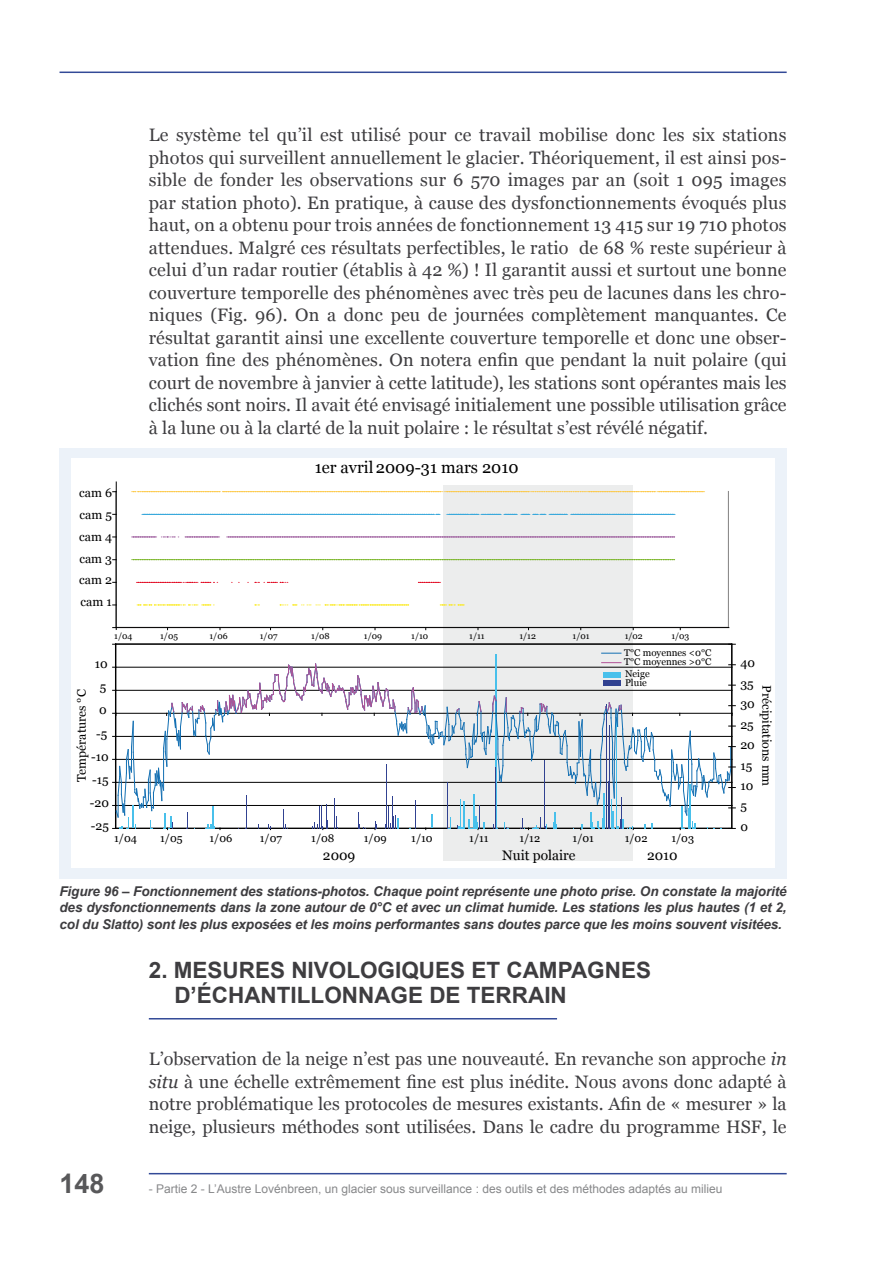
<style>
.page{position:relative;width:893px;height:1263px;background:#fff}
.page>*{position:absolute;margin:0;border:0;box-sizing:border-box;transform-origin:0 0}
.t1{font:700 27px "Arial";color:#58585a}
.t2{font:700 22.5px/25.5px "Arial";color:#3e3d40}
.t3{font:18px/22.5px "Georgia";color:#3e3d40;text-align:justify}
.t4{font:16.5px "Georgia";color:#000}
.t5{font:13.8px "Georgia";color:#000}
.t6{font:italic 700 13.5px/16.5px "Arial";letter-spacing:-.01em;color:#3e3d40;text-align:justify}
.t7{font:12.45px "Georgia";color:#000}
.t8{font:12.3px "Georgia";color:#000}
.t9{font:12px "Arial";color:#87888a}
.t10{font:10.95px "Georgia";color:#000}
.t11{font:9.75px/9.4px "Georgia";color:#000}
.t12{font:8.7px "Georgia";color:#000}
.s1{font-style:italic}
</style>
<div class="page">
<hr style="left:149px;top:1173px;width:638px;height:1px;background:#334a97">
<hr style="left:60px;top:72px;width:727px;height:1px;background:#334a97">
<div style="left:60px;top:448px;width:727px;height:430px;background:#ecf2f9"></div>
<div style="left:71px;top:458px;width:704px;height:410px;background:#fff"></div>
<div style="left:443px;top:485px;width:190px;height:376px;background:#eceded"></div>
<hr style="left:728px;top:491px;width:1px;height:136px;background:#828181">
<hr style="left:115px;top:491px;width:1px;height:136px;background:#828181">
<hr style="left:116px;top:482px;width:1px;height:146px;background:#000">
<hr style="left:116px;top:627px;width:613px;height:1px;background:#000">
<svg style="left:136px;top:604px;width:79px;height:1px"></svg>
<svg style="left:279px;top:604px;width:130px;height:1px"></svg>
<svg style="left:439px;top:604px;width:26px;height:1px"></svg>
<svg style="left:136px;top:582px;width:82px;height:1px"></svg>
<svg style="left:247px;top:582px;width:42px;height:1px"></svg>
<svg style="left:418px;top:582px;width:23px;height:1px"></svg>
<svg style="left:131px;top:559px;width:544px;height:1px"></svg>
<svg style="left:131px;top:536px;width:89px;height:1px"></svg>
<svg style="left:226px;top:536px;width:449px;height:1px"></svg>
<svg style="left:141px;top:514px;width:535px;height:1px"></svg>
<svg style="left:131px;top:491px;width:574px;height:1px"></svg>
<hr style="left:116px;top:644px;width:616px;height:1px;background:#000">
<hr style="left:115px;top:643px;width:617px;height:1px;background:#000">
<hr style="left:731px;top:644px;width:1px;height:184px;background:#000">
<hr style="left:115px;top:644px;width:1px;height:184px;background:#000">
<hr style="left:496px;top:654px;width:1px;height:174px;background:#48c0eb">
<hr style="left:116px;top:644px;width:1px;height:184px;background:#000">
<hr style="left:732px;top:644px;width:1px;height:184px;background:#000">
<svg style="left:602px;top:653px;width:19px;height:1px"></svg>
<svg style="left:113px;top:662px;width:622px;height:167px"></svg>
<div style="left:603px;top:672px;width:18px;height:5px;background:#48c0eb"></div>
<div style="left:603px;top:680px;width:18px;height:6px;background:#314291"></div>
<hr style="left:149px;top:1018px;width:408px;height:1px;background:#334a97">
<p class="t3" style="left:149px;top:124px;width:639px">Le système tel qu’il est utilisé pour ce travail mobilise donc les six stations photos qui surveillent annuellement le glacier. Théoriquement, il est ainsi pos&shy;sible de fonder les observations sur 6 570 images par an (soit 1 095 images par station photo). En pratique, à cause des dysfonctionnements évoqués plus haut, on a obtenu pour trois années de fonctionnement 13 415 sur 19 710 photos attendues. Malgré ces résultats perfectibles, le ratio de 68 % reste supérieur à celui d’un radar routier (établis à 42 %) ! Il garantit aussi et surtout une bonne couverture temporelle des phénomènes avec très peu de lacunes dans les chro&shy;niques (Fig. 96). On a donc peu de journées complètement manquantes. Ce résultat garantit ainsi une excellente couverture temporelle et donc une obser&shy;vation fine des phénomènes. On notera enfin que pendant la nuit polaire (qui court de novembre à janvier à cette latitude), les stations sont opérantes mais les clichés sont noirs. Il avait été envisagé initialement une possible utilisation grâce à la lune ou à la clarté de la nuit polaire : le résultat s’est révélé négatif.</p>
<p class="t8" style="left:79px;top:485px;width:34px">cam 6</p>
<p class="t8" style="left:80px;top:507px;width:34px">cam 5</p>
<p class="t8" style="left:79px;top:529px;width:34px">cam 4</p>
<p class="t8" style="left:79px;top:551px;width:34px">cam 3</p>
<p class="t8" style="left:79px;top:573px;width:34px">cam 2</p>
<p class="t8" style="left:81px;top:594px;width:33px">cam 1</p>
<p class="t4" style="left:315px;top:457px;width:205px">1er avril 2009-31 mars 2010</p>
<p class="t12" style="left:114px;top:631px;width:20px">1/04</p>
<p class="t12" style="left:160px;top:631px;width:19px">1/05</p>
<p class="t12" style="left:209px;top:631px;width:20px">1/06</p>
<p class="t12" style="left:260px;top:631px;width:19px">1/07</p>
<p class="t12" style="left:311px;top:631px;width:20px">1/08</p>
<p class="t12" style="left:364px;top:631px;width:20px">1/09</p>
<p class="t12" style="left:411px;top:631px;width:19px">1/10</p>
<p class="t12" style="left:469px;top:631px;width:17px">1/11</p>
<p class="t12" style="left:519px;top:631px;width:18px">1/12</p>
<p class="t12" style="left:573px;top:631px;width:19px">1/01</p>
<p class="t12" style="left:625px;top:631px;width:20px">1/02</p>
<p class="t12" style="left:671px;top:631px;width:20px">1/03</p>
<p class="t8" style="left:95px;top:657px;width:14px">10</p>
<p class="t8" style="left:100px;top:680px;width:8px">5</p>
<p class="t7" style="left:74px;top:782px;width:94px;rotate:-90deg">Températures °C</p>
<p class="t8" style="left:99px;top:703px;width:9px">0</p>
<p class="t8" style="left:96px;top:726px;width:13px">-5</p>
<p class="t8" style="left:91px;top:749px;width:19px">-10</p>
<p class="t8" style="left:92px;top:772px;width:18px">-15</p>
<p class="t8" style="left:90px;top:795px;width:21px">-20</p>
<p class="t8" style="left:91px;top:818px;width:20px">-25</p>
<p class="t11" style="left:624px;top:648px;width:89px">T°C moyennes &lt;0°C<br>T°C moyennes &gt;0°C</p>
<p class="t11" style="left:625px;top:669px;width:26px">Neige<br>Pluie</p>
<p class="t10" style="left:114px;top:832px;width:24px">1/04</p>
<p class="t10" style="left:160px;top:832px;width:24px">1/05</p>
<p class="t10" style="left:209px;top:832px;width:24px">1/06</p>
<p class="t10" style="left:260px;top:832px;width:24px">1/07</p>
<p class="t10" style="left:311px;top:832px;width:25px">1/08</p>
<p class="t10" style="left:364px;top:832px;width:24px">1/09</p>
<p class="t10" style="left:411px;top:832px;width:23px">1/10</p>
<p class="t10" style="left:469px;top:832px;width:21px">1/11</p>
<p class="t10" style="left:519px;top:832px;width:22px">1/12</p>
<p class="t10" style="left:573px;top:832px;width:23px">1/01</p>
<p class="t10" style="left:625px;top:832px;width:24px">1/02</p>
<p class="t10" style="left:671px;top:832px;width:24px">1/03</p>
<p class="t5" style="left:323px;top:847px;width:34px">2009</p>
<p class="t5" style="left:502px;top:847px;width:75px">Nuit polaire</p>
<p class="t5" style="left:647px;top:847px;width:32px">2010</p>
<p class="t8" style="left:740px;top:656px;width:16px">40</p>
<p class="t8" style="left:740px;top:676px;width:15px">35</p>
<p class="t7" style="left:774px;top:685px;width:103px;rotate:90deg">Précipitations mm</p>
<p class="t8" style="left:740px;top:696px;width:16px">30</p>
<p class="t8" style="left:740px;top:717px;width:15px">25</p>
<p class="t8" style="left:740px;top:737px;width:16px">20</p>
<p class="t8" style="left:740px;top:758px;width:13px">15</p>
<p class="t8" style="left:740px;top:778px;width:14px">10</p>
<p class="t8" style="left:740px;top:799px;width:8px">5</p>
<p class="t8" style="left:740px;top:819px;width:9px">0</p>
<p class="t6" style="left:60px;top:883px;width:729px">Figure 96 – Fonctionnement des stations-photos. Chaque point représente une photo prise. On constate la majorité des dysfonctionnements dans la zone autour de 0°C et avec un climat humide. Les stations les plus hautes (1 et 2, col du Slatto) sont les plus exposées et les moins performantes sans doutes parce que les moins souvent visitées.</p>
<p class="t2" style="left:174px;top:958px;width:478px;text-indent:-26px">2. MESURES NIVOLOGIQUES ET CAMPAGNES<br>D’ÉCHANTILLONNAGE DE TERRAIN</p>
<p class="t3" style="left:149px;top:1048px;width:639px">L’observation de la neige n’est pas une nouveauté. En revanche son approche <span class="s1">in situ</span> à une échelle extrêmement fine est plus inédite. Nous avons donc adapté à notre problématique les protocoles de mesures existants. Afin de « mesurer » la neige, plusieurs méthodes sont utilisées. Dans le cadre du programme HSF, le</p>
<h1 class="t1" style="left:60px;top:1166px;width:47px">148</h1>
<p class="t9" style="left:149px;top:1181px;width:575px">- Partie 2 - L’Austre Lovénbreen, un glacier sous surveillance : des outils et des méthodes adaptés au milieu</p>
</div>
